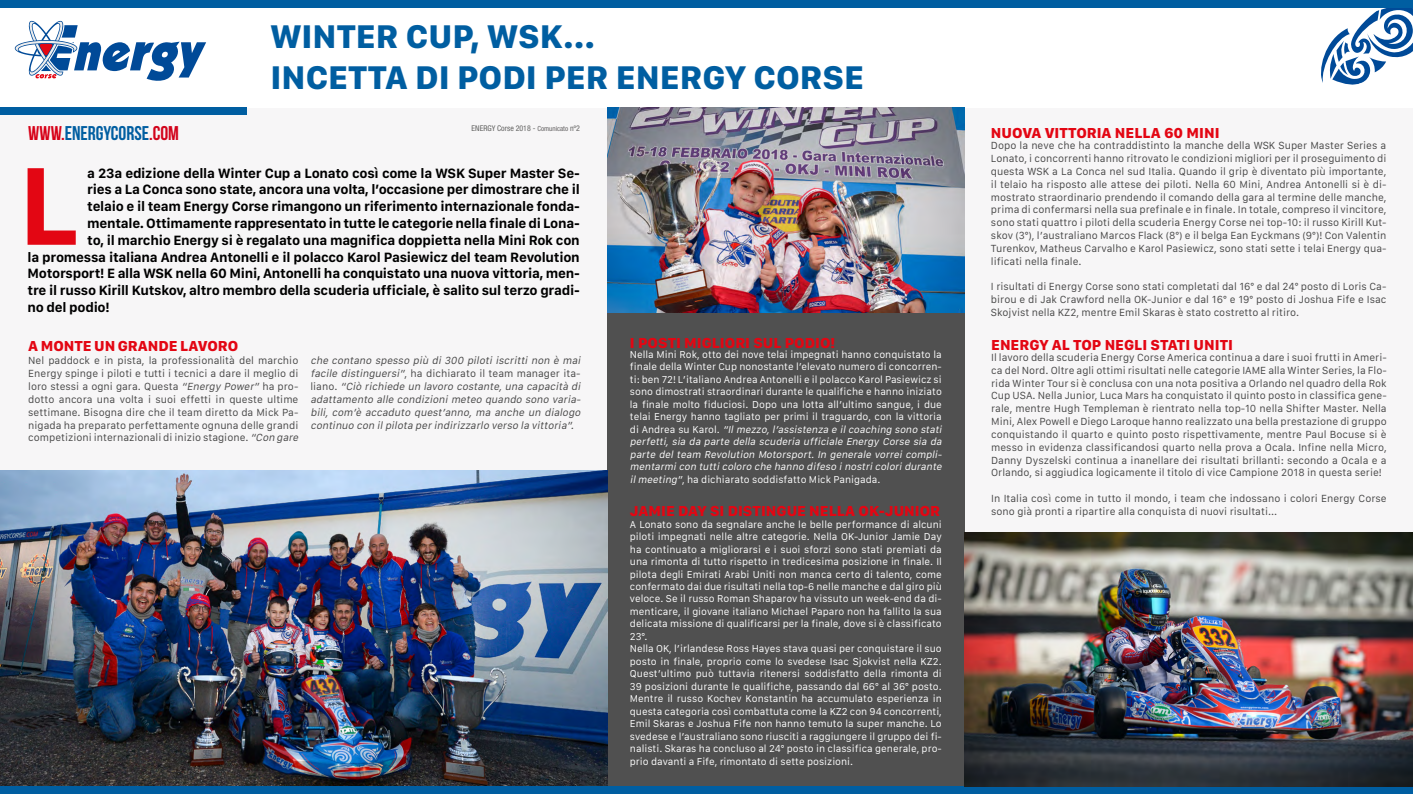
<style>
.page{position:relative;width:1413px;height:794px;background:#f7f6f7}
.page>*{position:absolute;margin:0;border:0;box-sizing:border-box;transform-origin:0 0}
.t1{font:700 114.8px "San Francisco Text";color:#e30613}
.t2{font:800 34px/40.8px "San Francisco Text";color:#005ea1}
.t3{font:19.9px "Bebas Neue";color:#005ea1}
.t4{font:800 15px "San Francisco Text";color:#e30613}
.t5{font:700 14px "San Francisco Text";letter-spacing:-.02em;color:#000}
.t6{font:10.7px/12.8px "San Francisco Text";color:#464646;text-align:justify}
.t7{font:italic 10.7px/12.8px "San Francisco Text";color:#464646}
.t8{font:10.4px/12.5px "San Francisco Text";color:#fff}
.t9{font:condensed 7.9px "Helvetica Neue LT Pro";color:#636362}
.s1{color:#d70017}
.s2{color:#d2031b}
.s3{font-size:7px;color:#646263}
.s4{font-style:italic}
.s5{font-style:normal}
</style>
<div class="page">
<div style="left:0;top:8px;width:1413px;height:99px;background:#fff"></div>
<div style="left:607px;top:312px;width:357px;height:474px;background:#505050"></div>
<img style="left:607px;top:107px;width:357px;height:205px">
<div style="left:0;top:107px;width:246px;height:8px;background:#005ea1"></div>
<svg style="left:15px;top:21px;width:191px;height:60px"></svg>
<svg style="left:1321px;top:8px;width:92px;height:77px"></svg>
<div style="left:0;top:0;width:1413px;height:8px;background:#005ea1"></div>
<img style="left:0;top:470px;width:607px;height:316px">
<div style="left:0;top:786px;width:1413px;height:8px;background:#005ea1"></div>
<img style="left:964px;top:532px;width:449px;height:254px">
<h2 class="t2" style="left:270px;top:20px;width:595px">WINTER CUP, WSK...<br>INCETTA DI PODI PER ENERGY CORSE</h2>
<h3 class="t3" style="left:28px;top:123px;width:152px"><span class="s1">WWW.</span>ENERGYCORSE<span class="s2">.COM</span></h3>
<p class="t9" style="left:472px;top:124px;width:110px">ENERGY Corse 2018 - <span class="s3">Comunicato</span> nº2</p>
<h1 class="t1" style="left:18px;top:135px;width:62px">L</h1>
<h3 class="t5" style="left:87px;top:164px;width:494px">a 23a edizione della Winter Cup a Lonato così come la WSK Super Master Se-</h3>
<h3 class="t5" style="left:87px;top:181px;width:494px">ries a La Conca sono state, ancora una volta, l’occasione per dimostrare che il</h3>
<h3 class="t5" style="left:87px;top:198px;width:494px">telaio e il team Energy Corse rimangono un riferimento internazionale fonda-</h3>
<h3 class="t5" style="left:87px;top:215px;width:494px">mentale. Ottimamente rappresentato in tutte le categorie nella finale di Lona-</h3>
<h3 class="t5" style="left:87px;top:231px;width:494px">to, il marchio Energy si è regalato una magnifica doppietta nella Mini Rok con</h3>
<h3 class="t5" style="left:28px;top:248px;width:554px">la promessa italiana Andrea Antonelli e il polacco Karol Pasiewicz del team Revolution</h3>
<h3 class="t5" style="left:28px;top:265px;width:554px">Motorsport! E alla WSK nella 60 Mini, Antonelli ha conquistato una nuova vittoria, men-</h3>
<h3 class="t5" style="left:28px;top:282px;width:554px">tre il russo Kirill Kutskov, altro membro della scuderia ufficiale, è salito sul terzo gradi-</h3>
<h3 class="t5" style="left:28px;top:299px;width:84px">no del podio!</h3>
<h3 class="t4" style="left:28px;top:337px;width:212px">A MONTE UN GRANDE LAVORO</h3>
<p class="t6" style="left:28px;top:355px;width:274px;text-align:left">Nel paddock e in pista, la professionalità del marchio Energy spinge i piloti e tutti i tecnici a dare il meglio di loro stessi a ogni gara. Questa <span class="s4">“Energy Power”</span> ha pro&shy;dotto ancora una volta i suoi effetti in queste ultime settimane. Bisogna dire che il team diretto da Mick Pa&shy;nigada ha preparato perfettamente ognuna delle grandi competizioni internazionali di inizio stagione. <span class="s4">“Con gare</span></p>
<p class="t7" style="left:310px;top:355px;width:274px">che contano spesso più di 300 piloti iscritti non è mai facile distinguersi”<span class="s5">, ha dichiarato il team manager ita&shy;l i a n o .</span> “Ciò richiede un lavoro costante,una capacità di adattamento alle condizionimeteo quando sono varia&shy;bili, com’è accaduto quest’anno, ma anche un dialogo continuo con ilpilota perindirizzarlo verso la vittoria”.</p>
<h3 class="t4" style="left:991px;top:124px;width:230px">NUOVA VITTORIA NELLA 60 MINI</h3>
<p class="t6" style="left:991px;top:140px;width:397px">Dopo la neve che ha contraddistinto la manche della WSK Super Master Series a Lonato, i concorrenti hanno ritrovato le condizioni migliori per il proseguimento di questa WSK a La Conca nel sud Italia. Quando il grip è diventato più importante, il telaio ha risposto alle attese dei piloti. Nella 60 Mini, Andrea Antonelli si è di&shy;mostrato straordinario prendendo il comando della gara al termine delle manche, prima di confermarsi nella sua prefinale e in finale. In totale, compreso il vincitore, sono stati quattro i piloti della scuderia Energy Corse nei top-10: il russo Kirill Kut&shy;skov (3°), l’australiano Marcos Flack (8°) e il belga Ean Eyckmans (9°)! Con Valentin Turenkov, Matheus Carvalho e Karol Pasiewicz, sono stati sette i telai Energy qua&shy;lificati nella finale.</p>
<p class="t6" style="left:991px;top:281px;width:397px">I risultati di Energy Corse sono stati completati dal 16° e dal 24° posto di Loris Ca&shy;birou e di Jak Crawford nella OK-Junior e dal 16° e 19° posto di Joshua Fife e Isac Skojvist nella KZ2, mentre Emil Skaras è stato costretto al ritiro.</p>
<p class="t6" style="left:991px;top:352px;width:397px">Il lavoro della scuderia Energy Corse America continua a dare i suoi frutti in Ameri&shy;ca del Nord. Oltre agli ottimi risultati nelle categorie IAME alla Winter Series, la Flo&shy;rida Winter Tour si è conclusa con una nota positiva a Orlando nel quadro della Rok Cup USA. Nella Junior, Luca Mars ha conquistato il quinto posto in classifica gene&shy;rale, mentre Hugh Templeman è rientrato nella top-10 nella Shifter Master. Nella Mini, Alex Powell e Diego Laroque hanno realizzato una bella prestazione di gruppo conquistando il quarto e quinto posto rispettivamente, mentre Paul Bocuse si è messo in evidenza classificandosi quarto nella prova a Ocala. Infine nella Micro, Danny Dyszelski continua a inanellare dei risultati brillanti: secondo a Ocala e a Orlando, si aggiudica logicamente il titolo di vice Campione 2018 in questa serie!</p>
<p class="t6" style="left:991px;top:493px;width:397px">In Italia così come in tutto il mondo, i team che indossano i colori Energy Corse sono già pronti a ripartire alla conquista di nuovi risultati...</p>
<h3 class="t4" style="left:630px;top:333px;width:207px">I POSTI MIGLIORI SUL PODIO!</h3>
<h3 class="t4" style="left:991px;top:335px;width:243px">ENERGY AL TOP NEGLI STATI UNITI</h3>
<p class="t8" style="left:630px;top:349px;width:316px">Nella Mini Rok, otto dei nove telai impegnati hanno conquistato la finale della Winter Cup nonostante l’elevato numero di concorren&shy;ti: ben 72! L’italiano Andrea Antonelli e il polacco Karol Pasiewicz si sono dimostrati straordinari durante le qualifiche e hanno iniziato la finale molto fiduciosi. Dopo una lotta all’ultimo sangue, i due telai Energy hanno tagliato per primi il traguardo, con la vittoria d i A n d r e a s u Ka r o l . <span class="s4">“Ilmezzo,l’assistenza e ilcoaching sono stati perfetti, sia da parte della scuderia ufficiale Energy Corse sia da parte del team Revolution Motorsport. In generale vorrei compli&shy;mentarmicon tutticoloro che hanno difeso inostricoloridurante ilmeeting”</span>, ha dichiarato soddisfatto Mick Panigada.</p>
<p class="t8" style="left:630px;top:518px;width:313px">A Lonato sono da segnalare anche le belle performance di alcuni piloti impegnati nelle altre categorie. Nella OK-Junior Jamie Day ha continuato a migliorarsi e i suoi sforzi sono stati premiati da una rimonta di tutto rispetto in tredicesima posizione in finale. Il pilota degli Emirati Arabi Uniti non manca certo di talento, come confermato dai due risultati nella top-6 nelle manche e dal giro più veloce. Se il russo Roman Shaparov ha vissuto un week-end da di&shy;menticare, il giovane italiano Michael Paparo non ha fallito la sua delicata missione di qualificarsi per la finale, dove si è classificato 23°.<br>Nella OK, l’irlandese Ross Hayes stava quasi per conquistare il suo posto in finale, proprio come lo svedese Isac Sjokvist nella KZ2.<br>Quest’ultimo può tuttavia ritenersi soddisfatto della rimonta di 39 posizioni durante le qualifiche, passando dal 66° al 36° posto.<br>Mentre il russo Kochev Konstantin ha accumulato esperienza in questa categoria così combattuta come la KZ2 con 94 concorrenti, Emil Skaras e Joshua Fife non hanno temuto la super manche. Lo svedese e l’australiano sono riusciti a raggiungere il gruppo dei fi&shy;nalisti. Skaras ha concluso al 24° posto in classifica generale, pro&shy;prio davanti a Fife, rimontato di sette posizioni.</p>
<h3 class="t4" style="left:630px;top:501px;width:312px">JAMIE DAY SI DISTINGUE NELLA OK-JUNIOR</h3>
</div>
